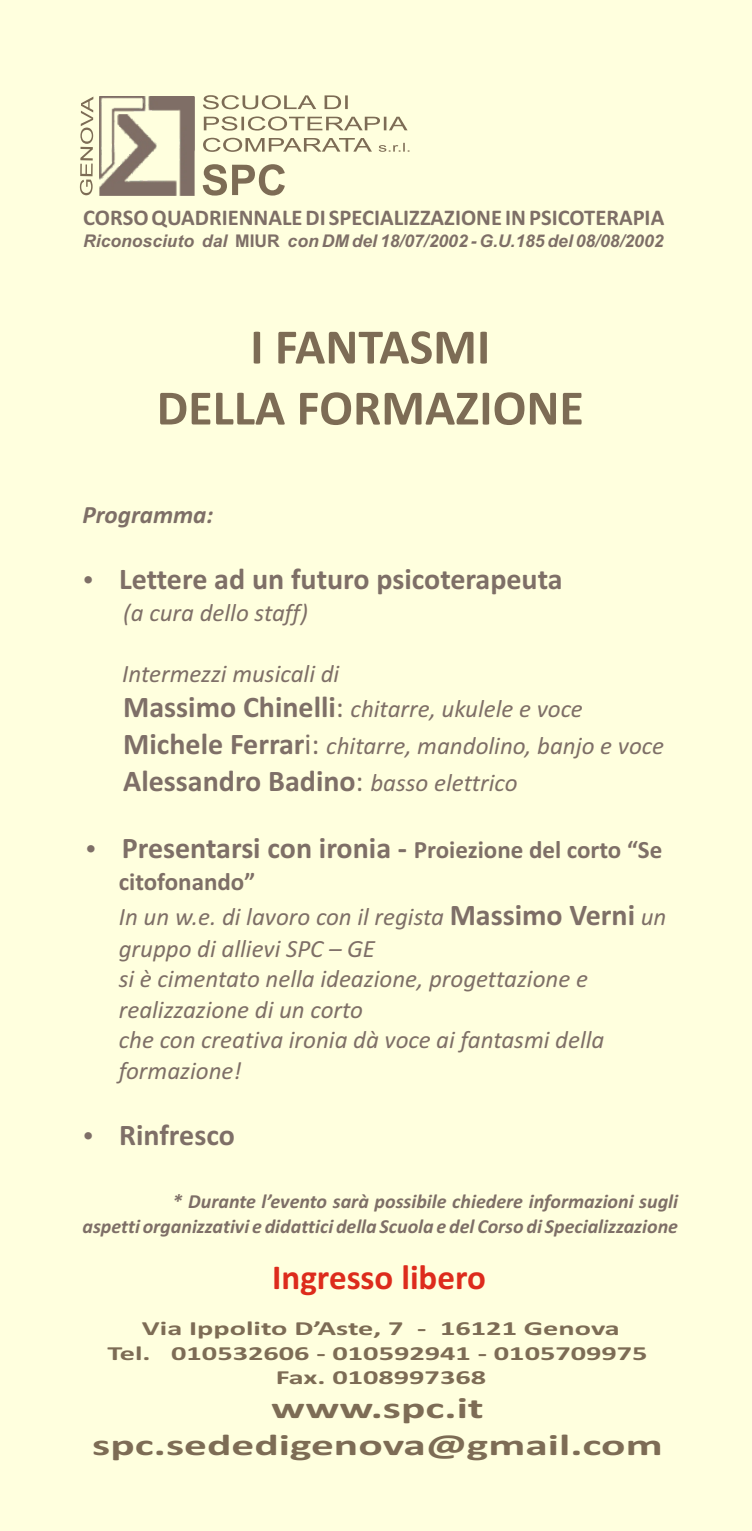
<style>
.page{position:relative;width:752px;height:1531px;background:#fff}
.page>*{position:absolute;margin:0;border:0;box-sizing:border-box;transform-origin:0 0}
.t1{font:700 50px/61px "Calibri";color:#7d6c55;text-align:center}
.t2{font:700 35px "Calibri";color:#dd2b1c}
.t3{font:700 30px "Calibri";color:#7e6f67}
.t4{font:700 30px/36.5px "Calibri";color:#7d6c55;text-align:center;scale:1.51 1}
.t5{font:italic 25px/30.5px "Calibri";color:#7e6f67}
.t6{font:italic 700 25px "Calibri";color:#7e6f67}
.t7{font:700 22.5px "Calibri";color:#7e6f67}
.t8{font:italic 700 20px/24.5px "Calibri";color:#7e6f67;text-align:right}
.t9{font:700 20px/24.5px "Calibri";color:#7d6c55;text-align:center;scale:1.51 1}
.t10{font:italic 700 17.5px "Arial";color:#7e6f67}
.s1{font-style:normal}
.s2{font-weight:700;font-style:normal;font-size:30px}
.s3{font-style:normal;font-size:30px}
.s4{font-weight:400}
.s5{font-weight:400;font-style:italic;font-size:25px}
.s6{font-size:25px}
.s7{font-weight:700;font-style:normal}
</style>
<div class="page">
<div style="left:0;top:0;width:751px;height:1531px;background:#ffffde"></div>
<img style="left:99px;top:96px;width:96px;height:99px">
<svg style="left:203px;top:95px;width:206px;height:57px"></svg>
<svg style="left:202px;top:164px;width:83px;height:32px"></svg>
<svg style="left:80px;top:97px;width:13px;height:98px"></svg>
<p class="t7" style="left:83px;top:208px;width:582px">CORSO QUADRIENNALE DI SPECIALIZZAZIONE IN PSICOTERAPIA</p>
<p class="t10" style="left:83px;top:234px;width:581px">Riconosciuto dal <span class="s1">MIUR</span> con DM del 18/07/2002 - G.U.185 del 08/08/2002</p>
<h1 class="t1" style="left:156px;top:320px;width:428px">I FANTASMI<br>DELLA FORMAZIONE</h1>
<p class="t6" style="left:82px;top:505px;width:132px">Programma:</p>
<p class="t3" style="left:82px;top:567px;width:481px">• Lettere ad un futuro psicoterapeuta</p>
<p class="t5" style="left:123px;top:599px;width:186px">(a cura dello staff)</p>
<p class="t5" style="left:122px;top:658px;width:543px;line-height:36px">Intermezzi musicali di<br><span class="s2">Massimo Chinelli</span><span class="s3">:</span> chitarre, ukulele e voce<br><span class="s2">Michele Ferrar</span><span class="s3">i:</span> chitarre, mandolino, banjo e voce</p>
<p class="t3" style="left:123px;top:768px;width:395px">Alessandro Badino<span class="s4">:</span> <span class="s5">basso elettrico</span></p>
<p class="t3" style="left:85px;top:835px;width:578px">• Presentarsi con ironia - <span class="s6">Proiezione del corto “Se</span></p>
<p class="t5" style="left:119px;top:866px;width:549px;line-height:35.2px"><span class="s7">citofonando”<br></span>In un w.e. di lavoro con il regista <span class="s2">Massimo Verni</span> un</p>
<p class="t5" style="left:119px;top:935px;width:487px">gruppo di allievi SPC – GE<br>si è cimentato nella ideazione, progettazione e realizzazione di un corto<br>che con creativa ironia dà voce ai fantasmi della formazione!</p>
<p class="t3" style="left:82px;top:1122px;width:154px">• Rinfresco</p>
<p class="t8" style="left:82px;top:1191px;width:597px">* Durante l’evento sarà possibile chiedere informazioni sugli<br>aspetti organizzativi e didattici della Scuola e del Corso di Specializzazione</p>
<h2 class="t2" style="left:272px;top:1263px;width:215px">Ingresso libero</h2>
<p class="t9" style="left:107px;top:1318px;width:359px">Via Ippolito D’Aste, 7 - 16121 Genova<br>Tel. 010532606 - 010592941 - 0105709975<br>Fax. 0108997368</p>
<p class="t4" style="left:92px;top:1392px;width:379px">www.spc.it spc.sededigenova@gmail.com</p>
</div>
